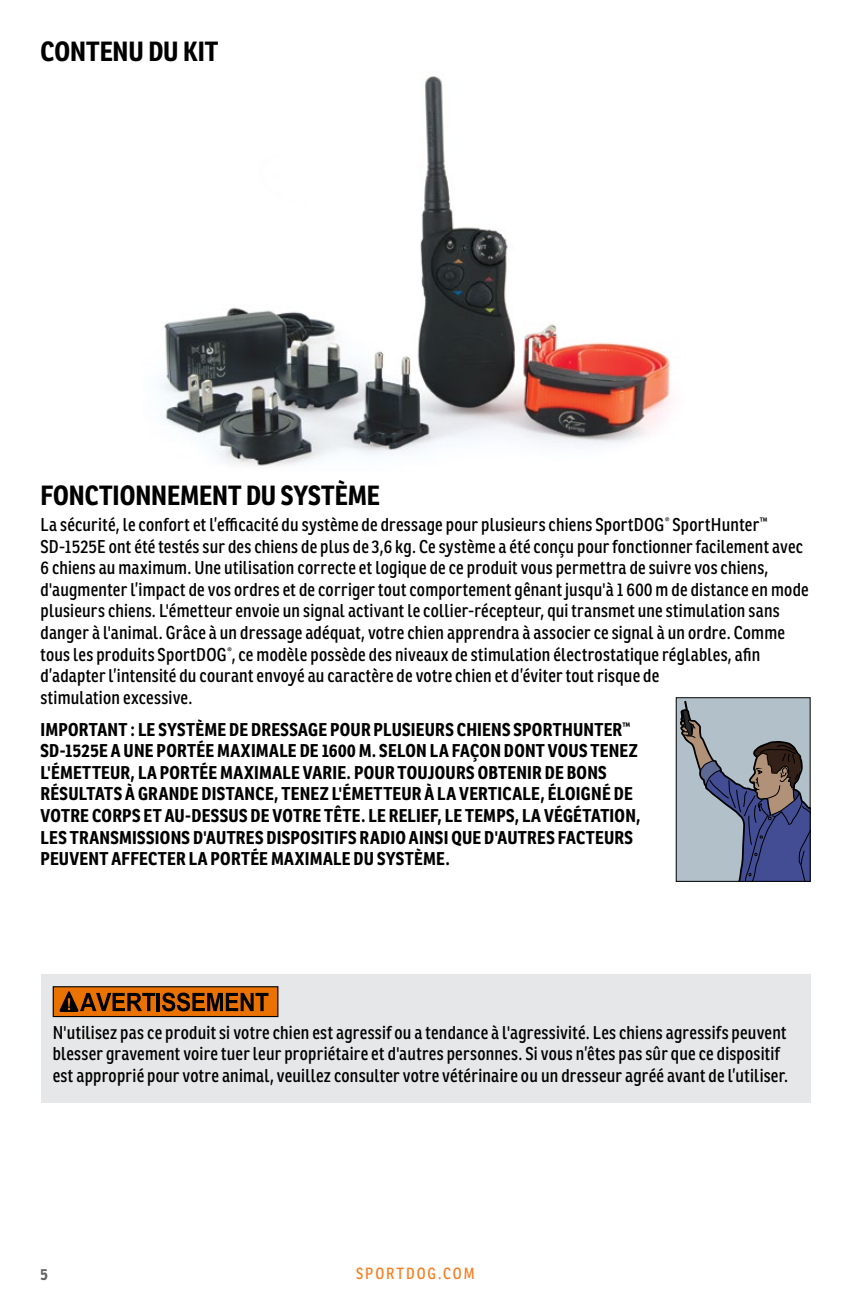
<style>
.page{position:relative;width:851px;height:1296px;background:#fff}
.page>*{position:absolute;margin:0;border:0;box-sizing:border-box;transform-origin:0 0}
.t1{font:700 27px "Ronnia Cond";letter-spacing:-.005em;color:#000}
.t2{font:18px/21.6px "Ronnia Cond";letter-spacing:.015em;color:#000}
.t3{font:700 18px/21.6px "Ronnia Cond";letter-spacing:.015em;color:#000}
.t4{font:15.75px "Ronnia Cond";letter-spacing:.12em;color:#f58025}
.t5{font:700 15.75px "Ronnia Cond";color:#636466}
</style>
<div class="page">
<img style="left:160px;top:76px;width:511px;height:390px">
<div style="left:40px;top:974px;width:770px;height:128px;background:#e6e7e8"></div>
<div style="left:53px;top:987px;width:225px;height:30px;background:#ea7200"></div>
<hr style="left:157px;top:993px;width:3px;height:18px;background:#000">
<svg style="left:162px;top:993px;width:106px;height:18px"></svg>
<svg style="left:59px;top:991px;width:96px;height:21px"></svg>
<div style="left:53px;top:986px;width:225px;height:31px;border:1px solid #000"></div>
<div style="left:676px;top:698px;width:134px;height:183px;background:#b1c0c9"></div>
<div style="left:684px;top:701px;width:5px;height:17px;border:1px solid #000"></div>
<svg style="left:680px;top:708px;width:128px;height:172px"></svg>
<div style="left:676px;top:697px;width:134px;height:185px;border:1px solid #000"></div>
<h1 class="t1" style="left:40px;top:34px;width:179px">CONTENU DU KIT</h1>
<h1 class="t1" style="left:40px;top:477px;width:341px">FONCTIONNEMENT DU SYSTÈME</h1>
<p class="t2" style="left:40px;top:514px;width:769px">La sécurité, le confort et l’efficacité du système de dressage pour plusieurs chiens SportDOG<sup>®</sup> SportHunter<sup>™ </sup>SD-1525E ont été testés sur des chiens de plus de 3,6 kg. Ce système a été conçu pour fonctionner facilement avec 6 chiens au maximum. Une utilisation correcte et logique de ce produit vous permettra de suivre vos chiens, d'augmenter l’impact de vos ordres et de corriger tout comportement gênant jusqu'à 1 600 m de distance en mode plusieurs chiens. L'émetteur envoie un signal activant le collier-récepteur, qui transmet une stimulation sans danger à l'animal. Grâce à un dressage adéquat, votre chien apprendra à associer ce signal à un ordre. Comme tous les produits SportDOG<sup>®</sup>, ce modèle possède des niveaux de stimulation électrostatique réglables, afin d’adapter l’intensité du courant envoyé au caractère de votre chien et d’éviter tout risque de<br>stimulation excessive.</p>
<p class="t3" style="left:40px;top:718px;width:601px">IMPORTANT : LE SYSTÈME DE DRESSAGE POUR PLUSIEURS CHIENS SPORTHUNTER<sup>™ </sup>SD-1525E A UNE PORTÉE MAXIMALE DE 1600 M. SELON LA FAÇON DONT VOUS TENEZ L'ÉMETTEUR, LA PORTÉE MAXIMALE VARIE. POUR TOUJOURS OBTENIR DE BONS RÉSULTATS À GRANDE DISTANCE, TENEZ L'ÉMETTEUR À LA VERTICALE, ÉLOIGNÉ DE VOTRE CORPS ET AU-DESSUS DE VOTRE TÊTE. LE RELIEF, LE TEMPS, LA VÉGÉTATION, LES TRANSMISSIONS D'AUTRES DISPOSITIFS RADIO AINSI QUE D'AUTRES FACTEURS PEUVENT AFFECTER LA PORTÉE MAXIMALE DU SYSTÈME.</p>
<p class="t2" style="left:53px;top:1021px;width:737px">N'utilisez pas ce produit si votre chien est agressif ou a tendance à l'agressivité. Les chiens agressifs peuvent blesser gravement voire tuer leur propriétaire et d'autres personnes. Si vous n’êtes pas sûr que ce dispositif est approprié pour votre animal, veuillez consulter votre vétérinaire ou un dresseur agréé avant de l’utiliser.</p>
<p class="t5" style="left:40px;top:1264px;width:9px">5</p>
<p class="t4" style="left:356px;top:1264px;width:120px">SPORTDOG.COM</p>
</div>
